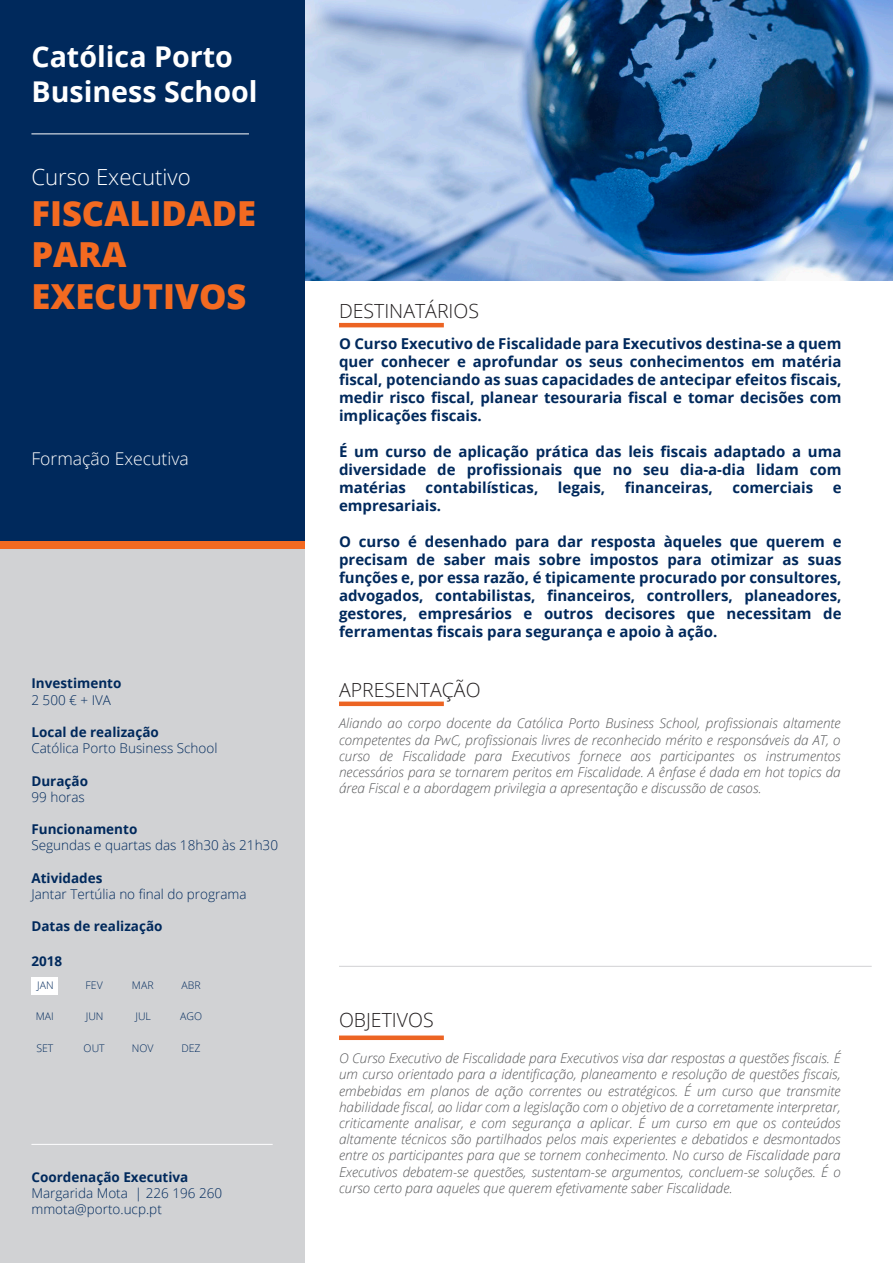
<style>
.page{position:relative;width:893px;height:1263px;background:#fff}
.page>*{position:absolute;margin:0;border:0;box-sizing:border-box;transform-origin:0 0}
.t1{font:800 34.5px/41.4px "Open Sans";color:#f36a21}
.t2{font:700 28.65px/34.3px "Open Sans";color:#fff}
.t3{font:300 22.2px "Open Sans";color:#fff}
.t4{font:300 19.5px "Open Sans";color:#231f20}
.t5{font:300 17.55px "Open Sans";color:#fff}
.t6{font:700 15px/18px "Open Sans";color:#00295c;text-align:justify}
.t7{font:italic 300 13.5px/16.2px "Open Sans";color:#57585a;text-align:justify}
.t8{font:300 13.5px/16.2px "Open Sans";color:#00295c}
.t9{font:700 13.5px "Open Sans";color:#00295c}
.t10{font:300 10.5px "Open Sans";color:#00295c}
</style>
<div class="page">
<img style="left:304px;top:0;width:589px;height:280px">
<div style="left:0;top:0;width:304px;height:541px;background:#00295c"></div>
<div style="left:0;top:549px;width:304px;height:714px;background:#d1d2d4"></div>
<div style="left:0;top:541px;width:304px;height:8px;background:#f36a21"></div>
<hr style="left:31px;top:133px;width:218px;height:1px;background:#fff">
<hr style="left:31px;top:1144px;width:242px;height:1px;background:#fff">
<hr style="left:339px;top:966px;width:533px;height:1px;background:#d1d2d4">
<hr style="left:339px;top:323px;width:105px;height:4px;background:#ec6423">
<div style="left:339px;top:701px;width:105px;height:5px;background:#ec6423"></div>
<div style="left:339px;top:1035px;width:105px;height:5px;background:#ec6423"></div>
<div style="left:31px;top:978px;width:27px;height:17px;background:#fff"></div>
<h2 class="t2" style="left:31px;top:39px;width:228px">Católica Porto<br>Business School</h2>
<h3 class="t3" style="left:31px;top:161px;width:161px">Curso Executivo</h3>
<h1 class="t1" style="left:31px;top:191px;width:226px">FISCALIDADE<br>PARA<br>EXECUTIVOS</h1>
<p class="t5" style="left:31px;top:447px;width:159px">Formação Executiva</p>
<p class="t9" style="left:31px;top:674px;width:92px">Investimento</p>
<p class="t8" style="left:31px;top:691px;width:81px">2 500 € + IVA</p>
<p class="t9" style="left:31px;top:722px;width:129px">Local de realização</p>
<p class="t8" style="left:31px;top:740px;width:188px">Católica Porto Business School</p>
<p class="t9" style="left:31px;top:771px;width:58px">Duração</p>
<p class="t8" style="left:31px;top:788px;width:55px">99 horas</p>
<p class="t9" style="left:31px;top:820px;width:107px">Funcionamento</p>
<p class="t8" style="left:31px;top:837px;width:248px">Segundas e quartas das 18h30 às 21h30</p>
<p class="t9" style="left:31px;top:868px;width:73px">Atividades</p>
<p class="t8" style="left:31px;top:886px;width:217px">Jantar Tertúlia no final do programa</p>
<p class="t9" style="left:31px;top:917px;width:133px">Datas de realização</p>
<p class="t9" style="left:31px;top:952px;width:32px">2018</p>
<p class="t10" style="left:37px;top:978px;width:18px">JAN</p>
<p class="t10" style="left:86px;top:978px;width:19px">FEV</p>
<p class="t10" style="left:132px;top:978px;width:23px">MAR</p>
<p class="t10" style="left:182px;top:978px;width:21px">ABR</p>
<p class="t10" style="left:36px;top:1009px;width:20px">MAI</p>
<p class="t10" style="left:86px;top:1009px;width:19px">JUN</p>
<p class="t10" style="left:135px;top:1009px;width:17px">JUL</p>
<p class="t10" style="left:180px;top:1009px;width:23px">AGO</p>
<p class="t10" style="left:36px;top:1041px;width:19px">SET</p>
<p class="t10" style="left:84px;top:1041px;width:23px">OUT</p>
<p class="t10" style="left:132px;top:1041px;width:23px">NOV</p>
<p class="t10" style="left:181px;top:1041px;width:21px">DEZ</p>
<p class="t9" style="left:31px;top:1167px;width:158px">Coordenação Executiva</p>
<p class="t8" style="left:31px;top:1185px;width:192px">Margarida Mota | 226 196 260 mmota@porto.ucp.pt</p>
<h3 class="t4" style="left:339px;top:297px;width:141px">DESTINATÁRIOS</h3>
<p class="t6" style="left:339px;top:334px;width:504px">O Curso Executivo de Fiscalidade para Executivos destina-se a quem quer conhecer e aprofundar os seus conhecimentos em matéria fiscal, potenciando as suas capacidades de antecipar efeitos fiscais, medir risco fiscal, planear tesouraria fiscal e tomar decisões com implicações fiscais.</p>
<p class="t6" style="left:339px;top:442px;width:504px">É um curso de aplicação prática das leis fiscais adaptado a uma diversidade de profissionais que no seu dia-a-dia lidam com matérias</p>
<p class="t6" style="left:426px;top:478px;width:114px">contabilísticas,</p>
<p class="t6" style="left:558px;top:478px;width:49px">legais,</p>
<p class="t6" style="left:625px;top:478px;width:89px">financeiras,</p>
<p class="t6" style="left:732px;top:478px;width:82px">comerciais</p>
<p class="t6" style="left:833px;top:478px;width:10px">e</p>
<p class="t6" style="left:339px;top:496px;width:104px">empresariais.</p>
<p class="t6" style="left:339px;top:532px;width:504px">O curso é desenhado para dar resposta àqueles que querem e precisam de saber mais sobre impostos para otimizar as suas funções e, por essa razão, é tipicamente procurado por consultores, advogados, contabilistas, financeiros, controllers, planeadores, gestores, empresários e outros decisores que necessitam de ferramentas fiscais para segurança e apoio à ação.</p>
<h3 class="t4" style="left:339px;top:677px;width:143px">APRESENTAÇÃO</h3>
<p class="t7" style="left:339px;top:715px;width:503px">Aliando ao corpo docente da Católica Porto Business School, profissionais altamente competentes da PwC, profissionais livres de reconhecido mérito e responsáveis da AT, o curso de Fiscalidade para Executivos fornece aos participantes os instrumentos necessários para se tornarem peritos em Fiscalidade. A ênfase é dada em hot topics da área Fiscal e a abordagem privilegia a apresentação e discussão de casos.</p>
<h3 class="t4" style="left:339px;top:1007px;width:96px">OBJETIVOS</h3>
<p class="t7" style="left:339px;top:1050px;width:503px">O Curso Executivo de Fiscalidade para Executivos visa dar respostas a questões fiscais. É um curso orientado para a identificação, planeamento e resolução de questões fiscais, embebidas em planos de ação correntes ou estratégicos. É um curso que transmite habilidade fiscal, ao lidar com a legislação com o objetivo de a corretamente interpretar, criticamente analisar, e com segurança a aplicar. É um curso em que os conteúdos altamente técnicos são partilhados pelos mais experientes e debatidos e desmontados entre os participantes para que se tornem conhecimento. No curso de Fiscalidade para Executivos debatem-se questões, sustentam-se argumentos, concluem-se soluções. É o curso certo para aqueles que querem efetivamente saber Fiscalidade.</p>
</div>
